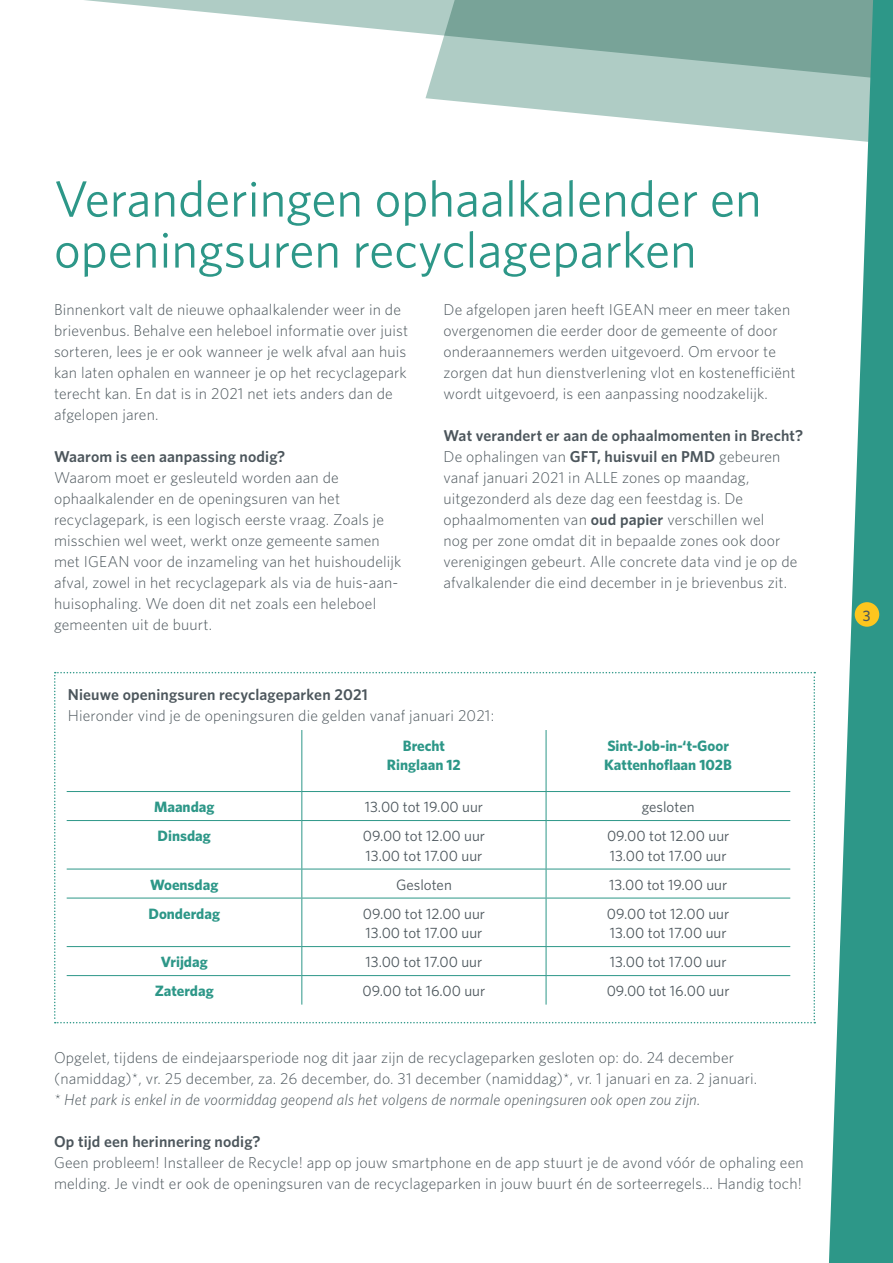
<style>
.page{position:relative;width:893px;height:1263px;background:#fff}
.page>*{position:absolute;margin:0;border:0;box-sizing:border-box;transform-origin:0 0}
.t1{font:51px/51px "Whitney";color:#2d9788}
.t2{font:300 15.75px/21px "Whitney";letter-spacing:.01em;color:#4c565c}
.t3{font:600 15.75px "Whitney";letter-spacing:.01em;color:#4c565c}
.t4{font:italic 300 15.75px "Whitney";letter-spacing:.01em;color:#4c565c}
.t5{font:500 15.15px "Whitney";color:#4c565c}
.t6{font:15px/19.5px "Whitney";color:#4c565c}
.t7{font:700 15px/19.5px "Whitney";color:#2d9788;text-align:center}
.s1{font-weight:600}
</style>
<div class="page">
<svg style="left:729px;top:128px;width:100px;height:10px"></svg>
<svg style="left:84px;top:0;width:745px;height:128px"></svg>
<svg style="left:829px;top:0;width:64px;height:1263px;fill:#2d9788"></svg>
<div style="left:855px;top:602px;width:24px;height:25px;background:#fdc61e;border-radius:50%"></div>
<svg style="left:54px;top:672px;width:761px;height:351px"></svg>
<h1 class="t1" style="left:54px;top:172px;width:709px">Veranderingen ophaalkalender en openingsuren recyclageparken</h1>
<p class="t2" style="left:54px;top:299px;width:356px">Binnenkort valt de nieuwe ophaalkalender weer in de brievenbus. Behalve een heleboel informatie over juist sorteren, lees je er ook wanneer je welk afval aan huis kan laten ophalen en wanneer je op het recyclagepark terecht kan. En dat is in 2021 net iets anders dan de afgelopen jaren.</p>
<p class="t3" style="left:54px;top:446px;width:233px">Waarom is een aanpassing nodig?</p>
<p class="t2" style="left:54px;top:467px;width:349px">Waarom moet er gesleuteld worden aan de ophaalkalender en de openingsuren van het recyclagepark, is een logisch eerste vraag. Zoals je misschien wel weet, werkt onze gemeente samen met IGEAN voor de inzameling van het huishoudelijk afval, zowel in het recyclagepark als via de huis-aan&shy;huisophaling. We doen dit net zoals een heleboel gemeenten uit de buurt.</p>
<p class="t2" style="left:443px;top:299px;width:354px">De afgelopen jaren heeft IGEAN meer en meer taken overgenomen die eerder door de gemeente of door onderaannemers werden uitgevoerd. Om ervoor te zorgen dat hun dienstverlening vlot en kostenefficiënt wordt uitgevoerd, is een aanpassing noodzakelijk.</p>
<p class="t2" style="left:443px;top:425px;width:361px"><span class="s1">Wat verandert er aan de ophaalmomenten in Brecht?<br></span>De ophalingen van <span class="s1">GFT, huisvuil en PMD</span> gebeuren vanaf januari 2021 in ALLE zones op maandag, uitgezonderd als deze dag een feestdag is. De ophaalmomenten van <span class="s1">oud papier</span> verschillen wel<br>nog per zone omdat dit in bepaalde zones ook door verenigingen gebeurt. Alle concrete data vind je op de afvalkalender die eind december in je brievenbus zit.</p>
<p class="t3" style="left:68px;top:684px;width:301px">Nieuwe openingsuren recyclageparken 2021</p>
<p class="t2" style="left:68px;top:705px;width:428px">Hieronder vind je de openingsuren die gelden vanaf januari 2021:</p>
<p class="t7" style="left:387px;top:735px;width:75px">Brecht<br>Ringlaan 12</p>
<p class="t7" style="left:604px;top:735px;width:129px;text-align:left">Sint-Job-in-‘t-Goor<br>Kattenhoflaan 102B</p>
<p class="t7" style="left:154px;top:797px;width:62px">Maandag</p>
<p class="t6" style="left:365px;top:797px;width:120px">13.00 tot 19.00 uur</p>
<p class="t6" style="left:642px;top:797px;width:54px">gesloten</p>
<p class="t7" style="left:158px;top:826px;width:55px">Dinsdag</p>
<p class="t6" style="left:363px;top:826px;width:124px">09.00 tot 12.00 uur<br>13.00 tot 17.00 uur</p>
<p class="t6" style="left:607px;top:826px;width:124px">09.00 tot 12.00 uur<br>13.00 tot 17.00 uur</p>
<p class="t7" style="left:150px;top:874px;width:70px">Woensdag</p>
<p class="t6" style="left:396px;top:874px;width:57px">Gesloten</p>
<p class="t6" style="left:609px;top:874px;width:120px">13.00 tot 19.00 uur</p>
<p class="t7" style="left:148px;top:903px;width:73px">Donderdag</p>
<p class="t6" style="left:363px;top:903px;width:124px">09.00 tot 12.00 uur<br>13.00 tot 17.00 uur</p>
<p class="t6" style="left:607px;top:903px;width:124px">09.00 tot 12.00 uur<br>13.00 tot 17.00 uur</p>
<p class="t7" style="left:161px;top:952px;width:48px">Vrijdag</p>
<p class="t6" style="left:365px;top:952px;width:118px">13.00 tot 17.00 uur</p>
<p class="t6" style="left:610px;top:952px;width:118px">13.00 tot 17.00 uur</p>
<p class="t7" style="left:155px;top:981px;width:61px">Zaterdag</p>
<p class="t6" style="left:362px;top:981px;width:124px">09.00 tot 16.00 uur</p>
<p class="t6" style="left:607px;top:981px;width:124px">09.00 tot 16.00 uur</p>
<p class="t2" style="left:54px;top:1046px;width:705px">Opgelet, tijdens de eindejaarsperiode nog dit jaar zijn de recyclageparken gesloten op: do. 24 december (namiddag)*, vr. 25 december, za. 26 december, do. 31 december (namiddag)*, vr. 1 januari en za. 2 januari.</p>
<p class="t4" style="left:54px;top:1089px;width:648px">* Het park is enkel in de voormiddag geopend als het volgens de normale openingsuren ook open zou zijn.</p>
<p class="t3" style="left:54px;top:1131px;width:208px">Op tijd een herinnering nodig?</p>
<p class="t2" style="left:54px;top:1151px;width:751px">Geen probleem! Installeer de Recycle! app op jouw smartphone en de app stuurt je de avond vóór de ophaling een melding. Je vindt er ook de openingsuren van de recyclageparken in jouw buurt én de sorteerregels… Handig toch!</p>
<p class="t5" style="left:863px;top:605px;width:9px">3</p>
</div>
